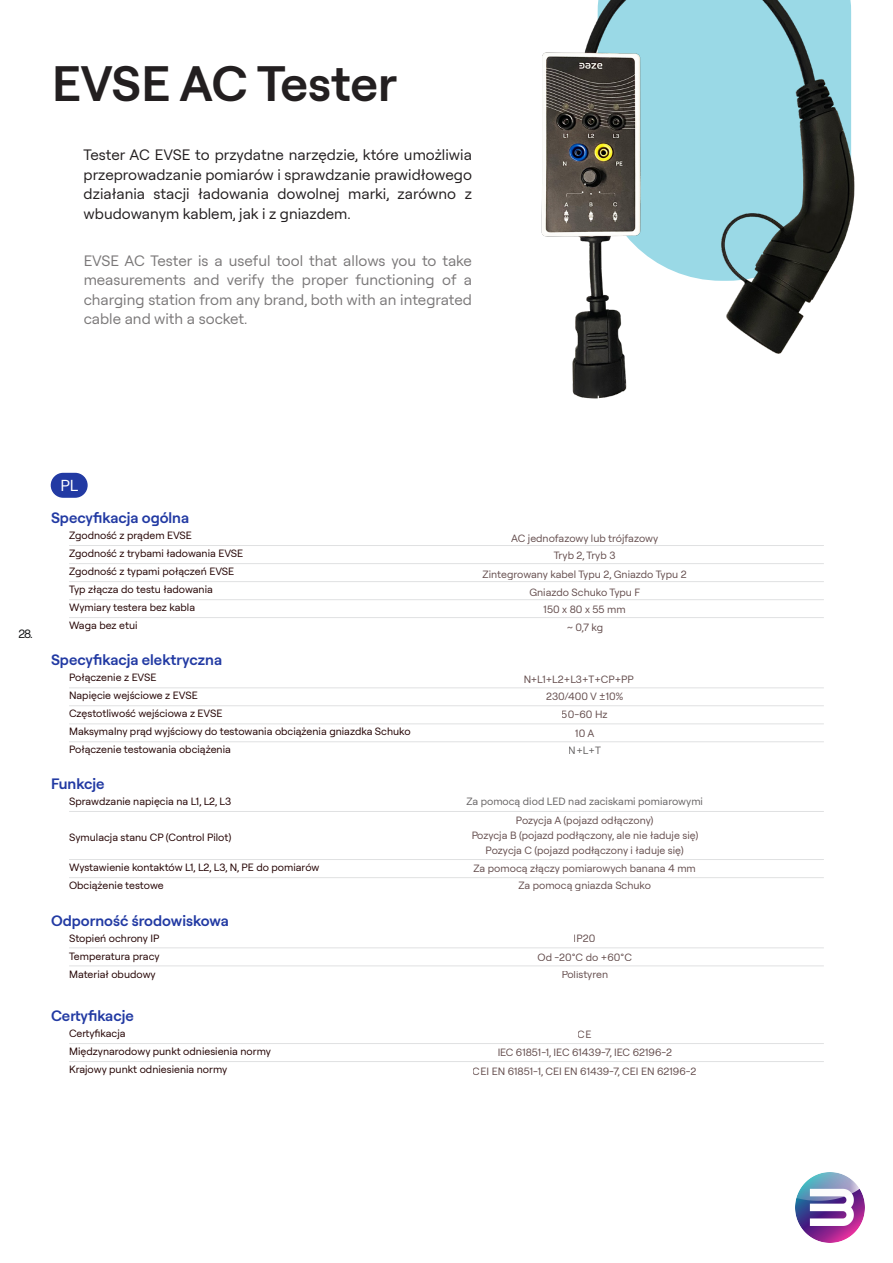
<style>
.page{position:relative;width:893px;height:1263px;background:#fff}
.page>*{position:absolute;margin:0;border:0;box-sizing:border-box;transform-origin:0 0}
.t1{font:600 49.5px "Roobert";letter-spacing:-.005em;color:#231f20}
.t2{font:15.9px "Roobert";color:#fff}
.t3{font:15px/19.5px "Roobert";color:#231f20;text-align:justify}
.t4{font:600 15px "Roobert";color:#223aa3}
.t5{font:12px "Roobert";color:#111314}
.t6{font:10.5px/18px "Roobert";color:#200;text-align:center}
.t7{font:10.5px "Roobert";color:#231f20}
</style>
<div class="page">
<hr style="left:69px;top:545px;width:755px;height:1px;background:#e0e1e2">
<hr style="left:69px;top:687px;width:755px;height:1px;background:#e0e1e2">
<hr style="left:69px;top:1043px;width:755px;height:1px;background:#e0e1e2">
<hr style="left:69px;top:947px;width:755px;height:1px;background:#e0e1e2">
<hr style="left:69px;top:811px;width:755px;height:1px;background:#e0e1e2">
<hr style="left:69px;top:859px;width:755px;height:1px;background:#e0e1e2">
<hr style="left:69px;top:877px;width:755px;height:1px;background:#e0e1e2">
<hr style="left:69px;top:563px;width:755px;height:1px;background:#e0e1e2">
<hr style="left:69px;top:705px;width:755px;height:1px;background:#e0e1e2">
<hr style="left:69px;top:1061px;width:755px;height:1px;background:#e0e1e2">
<hr style="left:69px;top:965px;width:755px;height:1px;background:#e0e1e2">
<hr style="left:69px;top:581px;width:755px;height:1px;background:#e0e1e2">
<hr style="left:69px;top:723px;width:755px;height:1px;background:#e0e1e2">
<hr style="left:69px;top:599px;width:755px;height:1px;background:#e0e1e2">
<hr style="left:69px;top:617px;width:755px;height:1px;background:#e0e1e2">
<hr style="left:69px;top:741px;width:755px;height:1px;background:#e0e1e2">
<img style="left:541px;top:0;width:314px;height:399px">
<div style="left:51px;top:473px;width:36px;height:24px;background:#223aa3;border-radius:12px"></div>
<div style="left:51px;top:473px;width:37px;height:25px;border:2px solid #223aa3;border-radius:12px"></div>
<img style="left:795px;top:1172px;width:69px;height:70px">
<p class="t1" style="left:52px;top:48px;width:347px">EVSE AC Tester</p>
<p class="t3" style="left:84px;top:144px;width:390px">Tester AC EVSE to przydatne narzędzie, które umożliwia przeprowadzanie pomiarów i sprawdzanie prawidłowego działania stacji ładowania dowolnej marki, zarówno z wbudowanym kablem, jak i z gniazdem.</p>
<h3 class="t3" style="left:84px;top:250px;width:390px">EVSE AC Tester is a useful tool that allows you to take measurements and verify the proper functioning of a charging station from any brand, both with an integrated cable and with a socket.</h3>
<p class="t5" style="left:19px;top:625px;width:16px">28.</p>
<p class="t2" style="left:60px;top:474px;width:19px">PL</p>
<p class="t4" style="left:51px;top:507px;width:140px">Specyfikacja ogólna</p>
<p class="t6" style="left:69px;top:526px;width:124px">Zgodność z prądem EVSE</p>
<p class="t6" style="left:69px;top:544px;width:176px">Zgodność z trybami ładowania EVSE</p>
<p class="t6" style="left:69px;top:562px;width:167px">Zgodność z typami połączeń EVSE</p>
<p class="t6" style="left:69px;top:580px;width:145px">Typ złącza do testu ładowania</p>
<p class="t6" style="left:69px;top:598px;width:128px">Wymiary testera bez kabla</p>
<p class="t6" style="left:69px;top:616px;width:70px">Waga bez etui</p>
<p class="t4" style="left:51px;top:649px;width:173px">Specyfikacja elektryczna</p>
<p class="t6" style="left:511px;top:529px;width:149px">AC jednofazowy lub trójfazowy</p>
<p class="t6" style="left:483px;top:546px;width:206px">Tryb 2, Tryb 3<br>Zintegrowany kabel Typu 2, Gniazdo Typu 2<br>Gniazdo Schuko Typu F<br>150 x 80 x 55 mm<br>~ 0,7 kg</p>
<p class="t6" style="left:69px;top:668px;width:89px">Połączenie z EVSE</p>
<p class="t6" style="left:523px;top:669px;width:112px">N+L1+L2+L3+T+CP+PP</p>
<p class="t6" style="left:69px;top:686px;width:130px">Napięcie wejściowe z EVSE</p>
<p class="t6" style="left:69px;top:704px;width:155px">Częstotliwość wejściowa z EVSE</p>
<p class="t6" style="left:69px;top:722px;width:343px">Maksymalny prąd wyjściowy do testowania obciążenia gniazdka Schuko</p>
<p class="t6" style="left:69px;top:740px;width:163px">Połączenie testowania obciążenia</p>
<p class="t6" style="left:546px;top:687px;width:79px">230/400 V ±10%</p>
<p class="t6" style="left:562px;top:705px;width:47px">50-60 Hz</p>
<p class="t6" style="left:575px;top:723px;width:21px">10 A</p>
<p class="t7" style="left:569px;top:743px;width:33px">N+L+T</p>
<p class="t4" style="left:51px;top:773px;width:55px">Funkcje</p>
<p class="t6" style="left:69px;top:792px;width:164px">Sprawdzanie napięcia na L1, L2, L3</p>
<p class="t6" style="left:69px;top:828px;width:164px">Symulacja stanu CP (Control Pilot)</p>
<p class="t6" style="left:69px;top:858px;width:252px">Wystawienie kontaktów L1, L2, L3, N, PE do pomiarów</p>
<p class="t6" style="left:69px;top:876px;width:96px">Obciążenie testowe</p>
<p class="t4" style="left:51px;top:909px;width:179px">Odporność środowiskowa</p>
<p class="t6" style="left:69px;top:928px;width:92px">Stopień ochrony IP</p>
<p class="t6" style="left:69px;top:946px;width:92px">Temperatura pracy</p>
<p class="t6" style="left:69px;top:964px;width:88px">Materiał obudowy</p>
<p class="t4" style="left:51px;top:1005px;width:84px">Certyfikacje</p>
<p class="t6" style="left:69px;top:1024px;width:58px">Certyfikacja</p>
<p class="t6" style="left:69px;top:1042px;width:203px">Międzynarodowy punkt odniesienia normy</p>
<p class="t6" style="left:69px;top:1060px;width:160px">Krajowy punkt odniesienia normy</p>
<p class="t7" style="left:466px;top:794px;width:238px">Za pomocą diod LED nad zaciskami pomiarowymi</p>
<p class="t6" style="left:471px;top:812px;width:229px;line-height:15px">Pozycja A (pojazd odłączony)<br>Pozycja B (pojazd podłączony, ale nie ładuje się)<br>Pozycja C (pojazd podłączony i ładuje się)</p>
<p class="t6" style="left:473px;top:859px;width:224px;line-height:17.1px">Za pomocą złączy pomiarowych banana 4 mm<br>Za pomocą gniazda Schuko</p>
<p class="t6" style="left:574px;top:928px;width:23px">IP20</p>
<p class="t6" style="left:537px;top:947px;width:96px">Od -20°C do +60°C</p>
<p class="t6" style="left:561px;top:965px;width:48px">Polistyren</p>
<p class="t6" style="left:578px;top:1025px;width:15px">CE</p>
<p class="t6" style="left:497px;top:1043px;width:176px">IEC 61851-1, IEC 61439-7, IEC 62196-2</p>
<p class="t6" style="left:473px;top:1062px;width:225px">CEI EN 61851-1, CEI EN 61439-7, CEI EN 62196-2</p>
</div>
